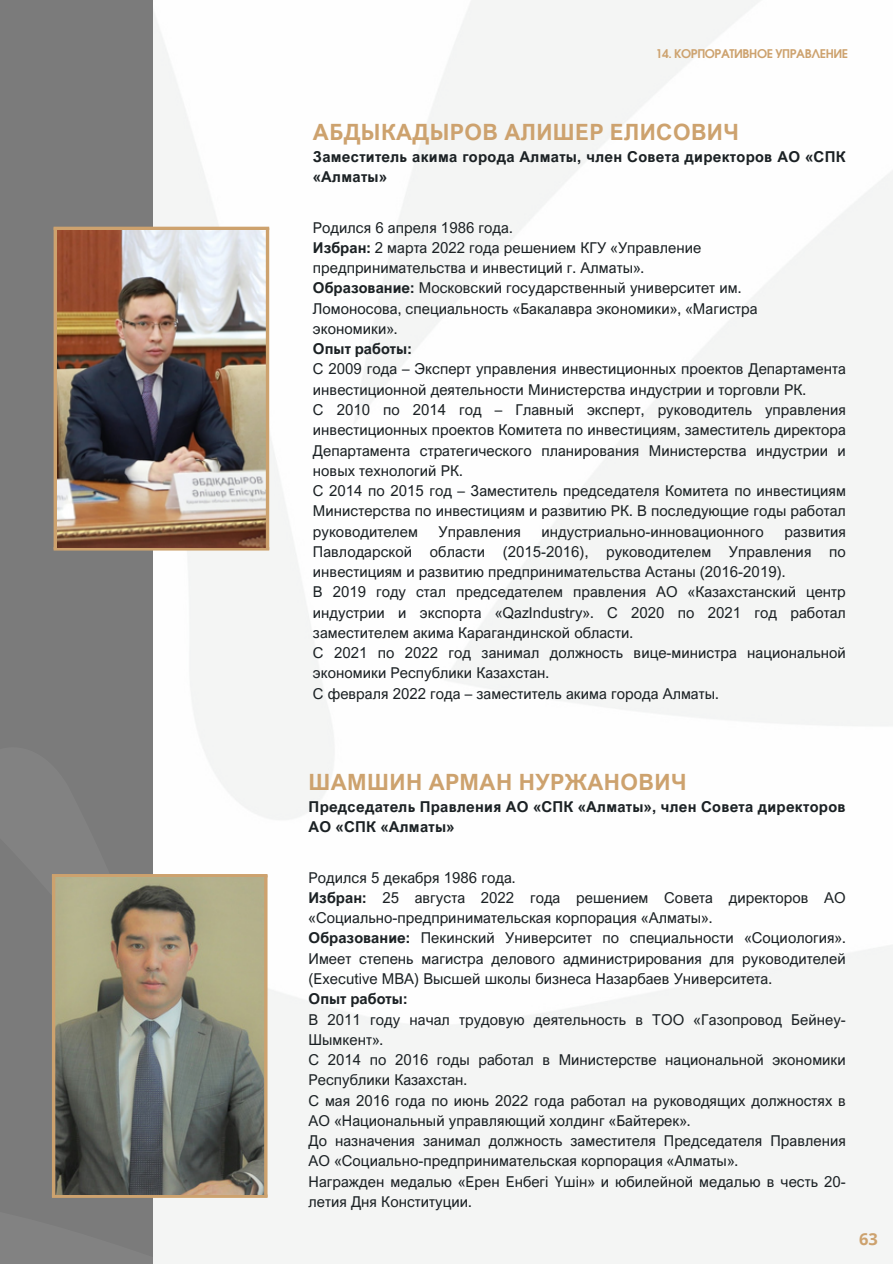
<style>
.page{position:relative;width:893px;height:1264px;background:#fff}
.page>*{position:absolute;margin:0;border:0;box-sizing:border-box;transform-origin:0 0}
.t1{font:700 22.5px "Arial Nova";letter-spacing:.02em;color:#cda26e}
.t2{font:700 16.5px "Open Sans";color:#cda26e}
.t3{font:15px/20.2px "Arial Nova";letter-spacing:.005em;color:#1b2124}
.t4{font:700 15px/20.2px "Arial Nova";letter-spacing:.02em;color:#1b2124}
.t5{font:700 12px "Evolventa";letter-spacing:-.035em;color:#cda26e}
.s1{font-weight:700}
.s2{font-family:"Noto Sans"}
</style>
<div class="page">
<div style="left:0;top:0;width:153px;height:1263px;background:#7b7b7b"></div>
<svg style="left:51px;top:658px;width:841px;height:605px;fill:#f4f5f4"></svg>
<hr style="left:54px;top:227px;width:215px;height:3px;background:#cda26e">
<hr style="left:54px;top:547px;width:215px;height:3px;background:#cda26e">
<img style="left:57px;top:230px;width:209px;height:317px">
<hr style="left:54px;top:227px;width:3px;height:322px;background:#cda26e">
<hr style="left:266px;top:228px;width:3px;height:322px;background:#cda26e">
<hr style="left:52px;top:874px;width:215px;height:3px;background:#cda26e">
<hr style="left:52px;top:1194px;width:215px;height:3px;background:#cda26e">
<img style="left:55px;top:877px;width:209px;height:317px">
<hr style="left:52px;top:874px;width:3px;height:322px;background:#cda26e">
<hr style="left:264px;top:875px;width:3px;height:322px;background:#cda26e">
<p class="t5" style="left:655px;top:49px;width:194px">14. КОРПОРАТИВНОЕ УПРАВЛЕНИЕ</p>
<p class="t1" style="left:313px;top:118px;width:427px">АБДЫКАДЫРОВ АЛИШЕР ЕЛИСОВИЧ</p>
<p class="t4" style="left:313px;top:146px;width:534px">Заместитель акима города Алматы, член Совета директоров АО «СПК «Алматы»</p>
<p class="t3" style="left:313px;top:217px;width:201px">Родился 6 апреля 1986 года.</p>
<p class="t3" style="left:313px;top:237px;width:390px"><span class="s1">Избран:</span> 2 марта 2022 года решением КГУ «Управление</p>
<p class="t3" style="left:313px;top:257px;width:333px">предпринимательства и инвестиций г. Алматы».</p>
<p class="t3" style="left:313px;top:277px;width:430px"><span class="s1">Образование:</span> Московский государственный университет им.</p>
<p class="t3" style="left:313px;top:298px;width:446px">Ломоносова, cпециальность «Бакалавра экономики», «Магистра</p>
<p class="t3" style="left:313px;top:318px;width:86px">экономики».</p>
<p class="t4" style="left:313px;top:338px;width:100px">Опыт работы:</p>
<p class="t3" style="left:313px;top:358px;width:534px">С 2009 года – Эксперт управления инвестиционных проектов Департамента инвестиционной деятельности Министерства индустрии и торговли РК.</p>
<p class="t3" style="left:313px;top:399px;width:534px;text-align:justify">С 2010 по 2014 год – Главный эксперт, руководитель управления инвестиционных проектов Комитета по инвестициям, заместитель директора Департамента стратегического планирования Министерства индустрии и новых технологий РК.</p>
<p class="t3" style="left:313px;top:480px;width:534px;text-align:justify">С 2014 по 2015 год – Заместитель председателя Комитета по инвестициям Министерства по инвестициям и развитию РК. В последующие годы работал руководителем</p>
<p class="t3" style="left:438px;top:520px;width:84px">Управления</p>
<p class="t3" style="left:541px;top:520px;width:224px">индустриально-инновационного</p>
<p class="t3" style="left:313px;top:520px;width:534px;text-align:justify;text-indent:471px">развития Павлодарской области (2015-2016), руководителем Управления по инвестициям и развитию предпринимательства Астаны (2016-2019).</p>
<p class="t3" style="left:313px;top:581px;width:534px;text-align:justify">В 2019 году стал председателем правления АО «Казахстанский центр индустрии и экспорта «QazIndustry». С 2020 по 2021 год работал заместителем акима Карагандинской области.</p>
<p class="t3" style="left:313px;top:642px;width:534px">С 2021 по 2022 год занимал должность вице-министра национальной экономики Республики Казахстан.</p>
<p class="t3" style="left:313px;top:682px;width:407px">С февраля 2022 года – заместитель акима города Алматы.</p>
<p class="t1" style="left:308px;top:768px;width:379px">ШАМШИН АРМАН НУРЖАНОВИЧ</p>
<p class="t4" style="left:308px;top:796px;width:538px">Председатель Правления АО «СПК «Алматы», член Совета директоров<br>АО «СПК «Алматы»</p>
<p class="t3" style="left:308px;top:866px;width:208px">Родился 5 декабря 1986 года.</p>
<p class="t3" style="left:308px;top:887px;width:538px"><span class="s1">Избран:</span> 25 августа 2022 года решением Совета директоров АО «Социально-предпринимательская корпорация «Алматы».</p>
<p class="t3" style="left:308px;top:927px;width:538px;text-align:justify"><span class="s1">Образование:</span> Пекинский Университет по специальности «Социология».<br>Имеет степень магистра делового администрирования для руководителей (Executive MBA) Высшей школы бизнеса Назарбаев Университета.</p>
<p class="t4" style="left:308px;top:988px;width:100px">Опыт работы:</p>
<p class="t3" style="left:308px;top:1008px;width:538px">В 2011 году начал трудовую деятельность в ТОО «Газопровод Бейнеу-<br>Шымкент».</p>
<p class="t3" style="left:308px;top:1049px;width:538px">C 2014 по 2016 годы работал в Министерстве национальной экономики<br>Республики Казахстан.</p>
<p class="t3" style="left:308px;top:1089px;width:538px">С мая 2016 года по июнь 2022 года работал на руководящих должностях в<br>АО «Национальный управляющий холдинг «Байтерек».</p>
<p class="t3" style="left:308px;top:1130px;width:538px">До назначения занимал должность заместителя Председателя Правления<br>АО «Социально-предпринимательская корпорация «Алматы».</p>
<p class="t3" style="left:308px;top:1170px;width:538px">Награжден медалью «Ерен Енбегі <span class="s2">Ү</span>шін» и юбилейной медалью в честь 20- летия Дня Конституции.</p>
<p class="t2" style="left:859px;top:1227px;width:20px">63</p>
</div>
